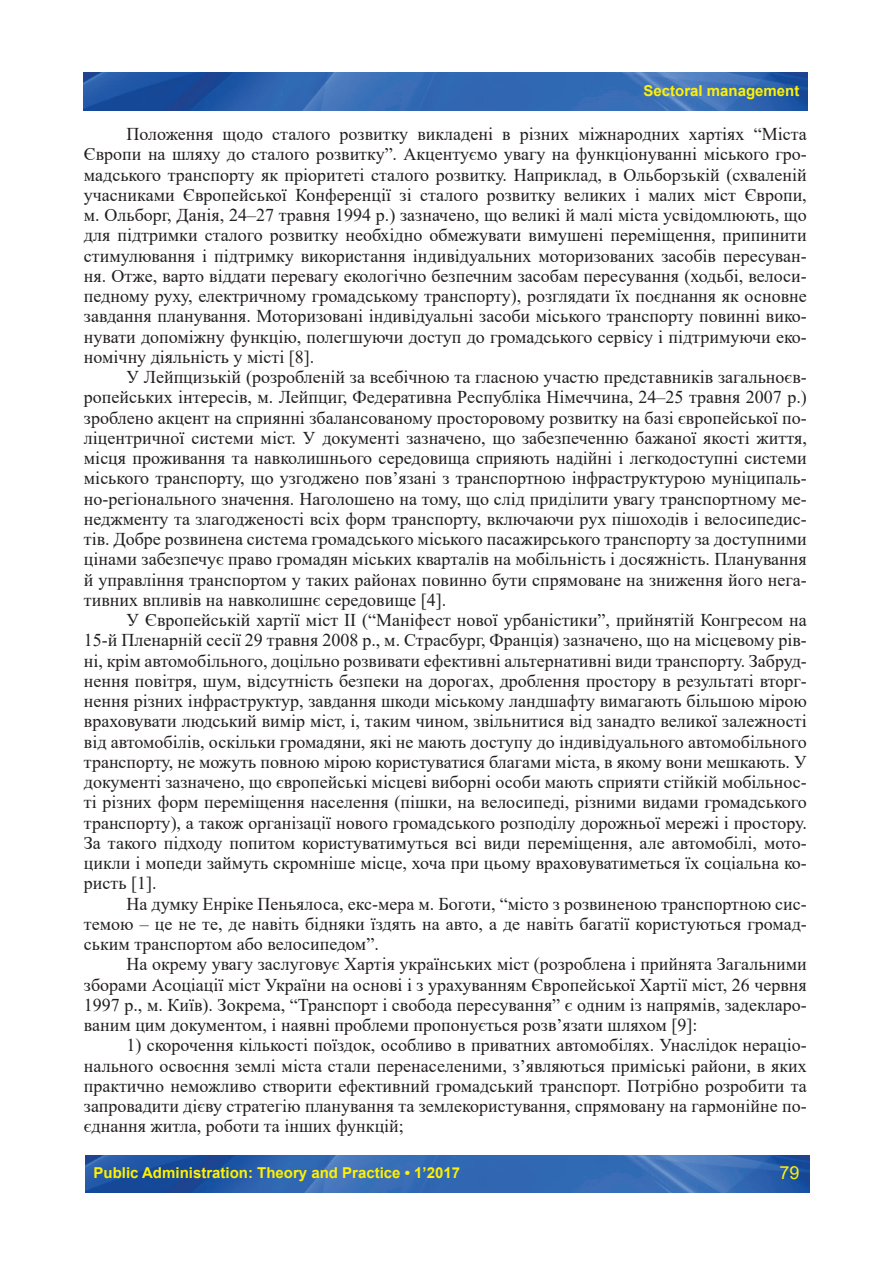
<style>
.page{position:relative;width:893px;height:1263px;background:#fff}
.page>*{position:absolute;margin:0;border:0;box-sizing:border-box;transform-origin:0 0}
.t1{font:18px/20.2px "Times New Roman";color:#231f20;text-align:justify}
.t2{font:18px "Arial";color:#fff101}
.t3{font:700 15px "Arial";color:#fff101}
</style>
<div class="page">
<img style="left:85px;top:1155px;width:724px;height:37px">
<img style="left:84px;top:73px;width:724px;height:37px">
<p class="t3" style="left:643px;top:80px;width:157px">Sectoral management</p>
<p class="t1" style="left:84px;top:123px;width:724px;text-indent:43px">Положення щодо сталого розвитку викладені в різних міжнародних хартіях “Міста Європи на шляху до сталого розвитку”. Акцентуємо увагу на функціонуванні міського гро&shy;мадського транспорту як пріоритеті сталого розвитку. Наприклад, в Ольборзькій (схваленій учасниками Європейської Конференції зі сталого розвитку великих і малих міст Європи, м. Ольборг, Данія, 24–27 травня 1994 р.) зазначено, що великі й малі міста усвідомлюють, що для підтримки сталого розвитку необхідно обмежувати вимушені переміщення, припинити стимулювання і підтримку використання індивідуальних моторизованих засобів пересуван&shy;ня. Отже, варто віддати перевагу екологічно безпечним засобам пересування (ходьбі, велоси&shy;педному руху, електричному громадському транспорту), розглядати їх поєднання як основне завдання планування. Моторизовані індивідуальні засоби міського транспорту повинні вико&shy;нувати допоміжну функцію, полегшуючи доступ до громадського сервісу і підтримуючи еко&shy;номічну діяльність у місті [8].</p>
<p class="t1" style="left:84px;top:366px;width:724px;text-indent:43px">У Лейпцизькій (розробленій за всебічною та гласною участю представників загальноєв&shy;ропейських інтересів, м. Лейпциг, Федеративна Республіка Німеччина, 24–25 травня 2007 р.) зроблено акцент на сприянні збалансованому просторовому розвитку на базі європейської по&shy;ліцентричної системи міст. У документі зазначено, що забезпеченню бажаної якості життя, місця проживання та навколишнього середовища сприяють надійні і легкодоступні системи міського транспорту, що узгоджено пов’язані з транспортною інфраструктурою муніципаль&shy;но-регіонального значення. Наголошено на тому, що слід приділити увагу транспортному ме&shy;неджменту та злагодженості всіх форм транспорту, включаючи рух пішоходів і велосипедис&shy;тів. Добре розвинена система громадського міського пасажирського транспорту за доступними цінами забезпечує право громадян міських кварталів на мобільність і досяжність. Планування й управління транспортом у таких районах повинно бути спрямоване на зниження його нега&shy;тивних впливів на навколишнє середовище [4].</p>
<p class="t1" style="left:84px;top:609px;width:724px;text-indent:43px">У Європейській хартії міст ІІ (“Маніфест нової урбаністики”, прийнятій Конгресом на 15-й Пленарній сесії 29 травня 2008 р., м. Страсбург, Франція) зазначено, що на місцевому рів&shy;ні, крім автомобільного, доцільно розвивати ефективні альтернативні види транспорту. Забруд&shy;нення повітря, шум, відсутність безпеки на дорогах, дроблення простору в результаті вторг&shy;нення різних інфраструктур, завдання шкоди міському ландшафту вимагають більшою мірою враховувати людський вимір міст, і, таким чином, звільнитися від занадто великої залежності від автомобілів, оскільки громадяни, які не мають доступу до індивідуального автомобільного транспорту, не можуть повною мірою користуватися благами міста, в якому вони мешкають. У документі зазначено, що європейські місцеві виборні особи мають сприяти стійкій мобільнос&shy;ті різних форм переміщення населення (пішки, на велосипеді, різними видами громадського транспорту), а також організації нового громадського розподілу дорожньої мережі і простору.<br>За такого підходу попитом користуватимуться всі види переміщення, але автомобілі, мото&shy;цикли і мопеди займуть скромніше місце, хоча при цьому враховуватиметься їх соціальна ко&shy;ристь [1].</p>
<p class="t1" style="left:84px;top:893px;width:724px;text-indent:43px">На думку Енріке Пеньялоса, екс-мера м. Боготи, “місто з розвиненою транспортною сис&shy;темою – це не те, де навіть бідняки їздять на авто, а де навіть багатії користуються громад&shy;ським транспортом або велосипедом”.</p>
<p class="t1" style="left:84px;top:954px;width:724px;text-indent:43px">На окрему увагу заслуговує Хартія українських міст (розроблена і прийнята Загальними зборами Асоціації міст України на основі і з урахуванням Європейської Хартії міст, 26 червня 1997 р., м. Київ). Зокрема, “Транспорт і свобода пересування” є одним із напрямів, задекларо&shy;ваним цим документом, і наявні проблеми пропонується розв’язати шляхом [9]:</p>
<p class="t1" style="left:84px;top:1035px;width:724px;text-indent:43px">1) cкорочення кількості поїздок, особливо в приватних автомобілях. Унаслідок нераціо&shy;нального освоєння землі міста стали перенаселеними, з’являються приміські райони, в яких практично неможливо створити ефективний громадський транспорт. Потрібно розробити та запровадити дієву стратегію планування та землекористування, спрямовану на гармонійне по&shy;єднання житла, роботи та інших функцій;</p>
<p class="t3" style="left:94px;top:1162px;width:368px">Public Administration: Theory and Practice • 1’2017</p>
<p class="t2" style="left:779px;top:1160px;width:22px">79</p>
</div>
